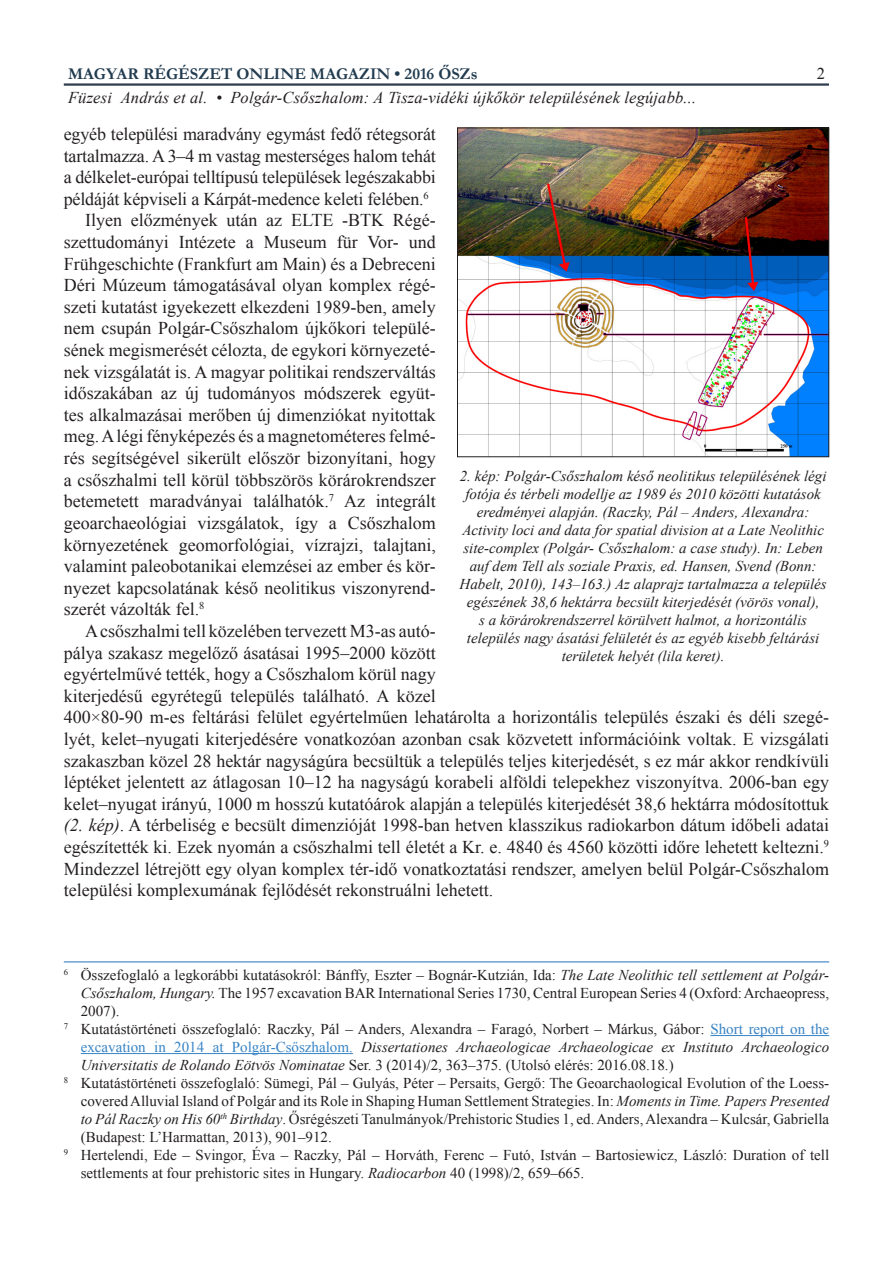
<style>
.page{position:relative;width:893px;height:1263px;background:#fff}
.page>*{position:absolute;margin:0;border:0;box-sizing:border-box;transform-origin:0 0}
.cikk_szoveg_print{font:18px/21.6px "Times New Roman";color:#231f20;text-align:justify}
.t1{font:italic 16.5px "Times New Roman";letter-spacing:.01em;color:#231f20}
.cikk_szoveg{font:700 16.5px "Garamond";color:#213b4f}
.t2{font:16.5px "Times New Roman";color:#231f20}
.labjegyzet{font:15px/18px "Times New Roman";color:#231f20;text-align:justify}
.kepala{font:italic 15px/18px "Times New Roman";color:#231f20;text-align:center}
.s1{font-style:italic}
.s2{color:#3884c5}
.s3{font-style:inherit}
</style>
<div class="page">
<hr style="left:64px;top:83px;width:765px;height:3px;background:#2d3d4d">
<hr style="left:64px;top:961px;width:765px;height:1px;background:#3884c5">
<hr style="left:710px;top:1035px;width:119px;height:1px;background:#3884c5">
<hr style="left:81px;top:1053px;width:272px;height:1px;background:#3884c5">
<img style="left:459px;top:130px;width:368px;height:325px">
<div style="left:457px;top:128px;width:372px;height:329px;border:1px solid #231f20"></div>
<p class="cikk_szoveg" style="left:68px;top:62px;width:411px">MAGYAR RÉGÉSZET ONLINE MAGAZIN • 2016 ŐSZs</p>
<p class="t1" style="left:68px;top:87px;width:630px">Füzesi András et al. • Polgár-Csőszhalom: A Tisza-vidéki újkőkör településének legújabb...</p>
<p class="t2" style="left:817px;top:62px;width:10px">2</p>
<p class="cikk_szoveg_print" style="left:64px;top:123px;width:374px">egyéb települési maradvány egymást fedő rétegsorát tartalmazza. A 3–4 m vastag mesterséges halom tehát a délkelet-európai telltípusú települések legészakabbi példáját képviseli a Kárpát-medence keleti felében.<sup>6</sup></p>
<p class="cikk_szoveg_print" style="left:64px;top:209px;width:374px;text-indent:21px">Ilyen előzmények után az ELTE -BTK Régé&shy;szettudományi Intézete a Museum für Vor- und Frühgeschichte (Frankfurt am Main) és a Debreceni Déri Múzeum támogatásával olyan komplex régé&shy;szeti kutatást igyekezett elkezdeni 1989-ben, amely nem csupán Polgár-Csőszhalom újkőkori települé&shy;sének megismerését célozta, de egykori környezeté&shy;nek vizsgálatát is. A magyar politikai rendszerváltás időszakában az új tudományos módszerek együt&shy;tes alkalmazásai merőben új dimenziókat nyitottak meg. A légi fényképezés és a magnetométeres felmé&shy;rés segítségével sikerült először bizonyítani, hogy a csőszhalmi tell körül többszörös körárokrendszer betemetett maradványai találhatók.<sup>7</sup> Az integrált geoarchaeológiai vizsgálatok, így a Csőszhalom környezetének geomorfológiai, vízrajzi, talajtani, valamint paleobotanikai elemzései az ember és kör&shy;nyezet kapcsolatának késő neolitikus viszonyrend&shy;szerét vázolták fel.<sup>8</sup></p>
<p class="cikk_szoveg_print" style="left:64px;top:620px;width:767px;text-align:left;text-indent:21px">A csőszhalmi tell közelében tervezett M3-as autó-<br>pálya szakasz megelőző ásatásai 1995–2000 között<br>egyértelművé tették, hogy a Csőszhalom körül nagy<br>kiterjedésű egyrétegű település található. A közel<br>400×80-90 m-es feltárási felület egyértelműen lehatárolta a horizontális település északi és déli szegé&shy;lyét, kelet–nyugati kiterjedésére vonatkozóan azonban csak közvetett információink voltak. E vizsgálati szakaszban közel 28 hektár nagyságúra becsültük a település teljes kiterjedését, s ez már akkor rendkívüli léptéket jelentett az átlagosan 10–12 ha nagyságú korabeli alföldi telepekhez viszonyítva. 2006-ban egy kelet–nyugat irányú, 1000 m hosszú kutatóárok alapján a település kiterjedését 38,6 hektárra módosítottuk <span class="s1">(2. kép)</span>. A térbeliség e becsült dimenzióját 1998-ban hetven klasszikus radiokarbon dátum időbeli adatai egészítették ki. Ezek nyomán a csőszhalmi tell életét a Kr. e. 4840 és 4560 közötti időre lehetett keltezni.<sup>9<br></sup>Mindezzel létrejött egy olyan komplex tér-idő vonatkoztatási rendszer, amelyen belül Polgár-Csőszhalom települési komplexumának fejlődését rekonstruálni lehetett.</p>
<p class="kepala" style="left:460px;top:467px;width:369px">2. kép: Polgár-Csőszhalom késő neolitikus településének légi fotója és térbeli modellje az 1989 és 2010 közötti kutatások eredményei alapján. (Raczky, Pál – Anders, Alexandra:<br>Activity loci and data for spatial division at a Late Neolithic site-complex (Polgár- Csőszhalom: a case study). In: Leben auf dem Tell als soziale Praxis, ed. Hansen, Svend (Bonn:<br>Habelt, 2010), 143–163.) Az alaprajz tartalmazza a település egészének 38,6 hektárra becsült kiterjedését (vörös vonal),<br>s a körárokrendszerrel körülvett halmot, a horizontális település nagy ásatási felületét és az egyéb kisebb feltárási területek helyét (lila keret).</p>
<p class="labjegyzet" style="left:81px;top:966px;width:750px;text-indent:-17px"><sup>6</sup> Összefoglaló a legkorábbi kutatásokról: Bánffy, Eszter – Bognár-Kutzián, Ida: <span class="s1">The Late Neolithic tell settlement at Polgár-Csőszhalom, Hungary.</span> The 1957 excavation BAR International Series 1730, Central European Series 4 (Oxford: Archaeopress, 2007).</p>
<p class="labjegyzet" style="left:81px;top:1020px;width:750px;text-indent:-17px"><sup>7</sup> Kutatástörténeti összefoglaló: Raczky, Pál – Anders, Alexandra – Faragó, Norbert – Márkus, Gábor: <span class="s2">Short report on the excavation in 2014 at Polgár-Csőszhalom.</span> <span class="s1">Dissertationes Archaeologicae Archaeologicae ex Instituto Archaeologico Universitatis de Rolando Eötvös Nominatae</span> Ser. 3 (2014)/2, 363<span class="s3">–</span>375. (Utolsó elérés: 2016.08.18.)</p>
<p class="labjegyzet" style="left:81px;top:1074px;width:750px;text-indent:-17px"><sup>8</sup> Kutatástörténeti összefoglaló: Sümegi, Pál – Gulyás, Péter – Persaits, Gergő: The Geoarchaological Evolution of the Loess&shy;covered Alluvial Island of Polgár and its Role in Shaping Human Settlement Strategies. In: <span class="s1">Moments in Time. Papers Presented to Pál Raczky on His 60</span><sup>th</sup> <span class="s1">Birthday</span>. Ősrégészeti Tanulmányok/Prehistoric Studies 1, ed. Anders, Alexandra – Kulcsár, Gabriella (Budapest: L’Harmattan, 2013), 901–912.</p>
<p class="labjegyzet" style="left:81px;top:1146px;width:750px;text-indent:-17px"><sup>9</sup> Hertelendi, Ede – Svingor, Éva – Raczky, Pál – Horváth, Ferenc – Futó, István – Bartosiewicz, László: Duration of tell settlements at four prehistoric sites in Hungary. <span class="s1">Radiocarbon</span> 40 (1998)/2, 659–665.</p>
</div>
